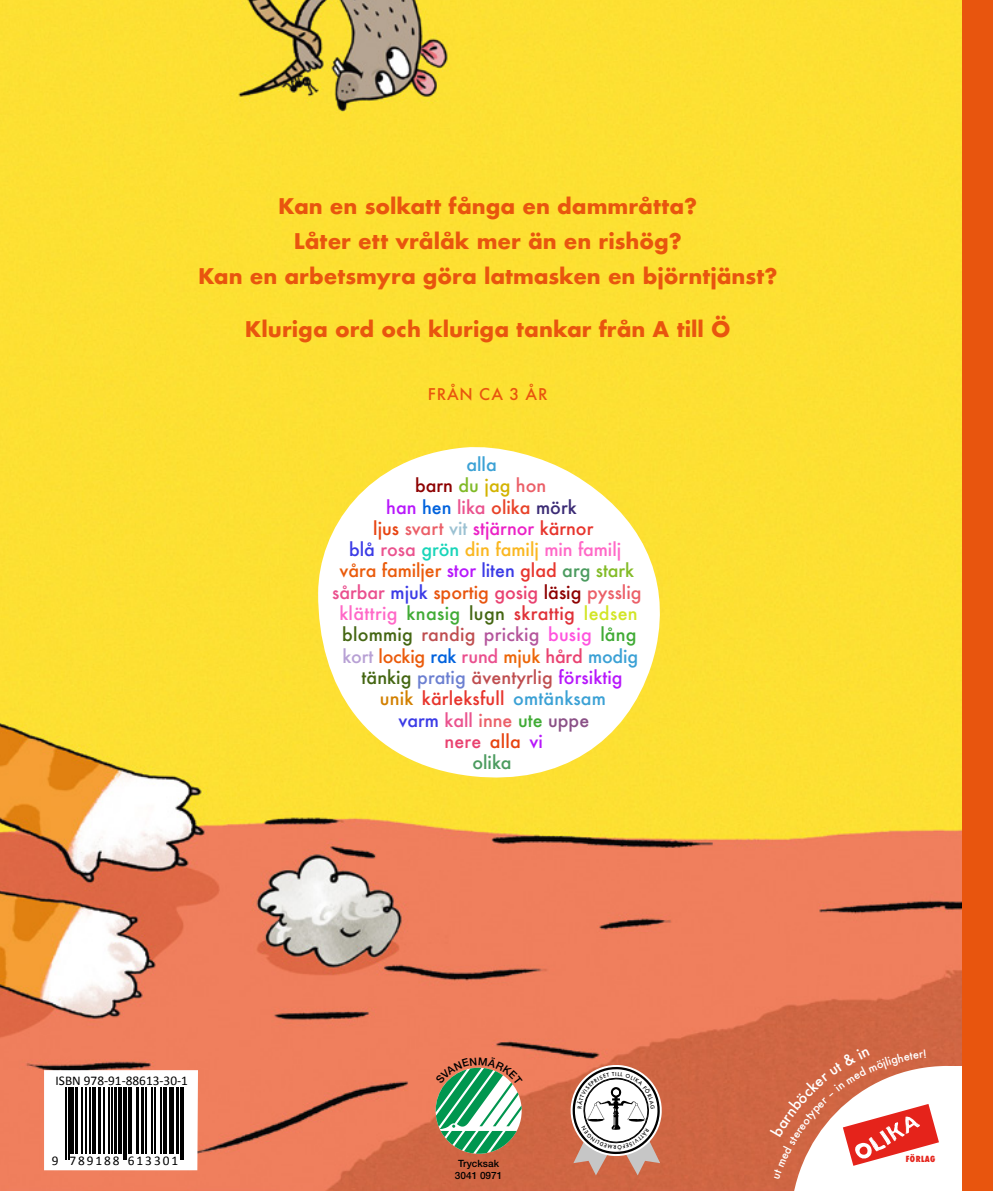
<style>
.page{position:relative;width:993px;height:1191px;background:#fff}
.page>*{position:absolute;margin:0;border:0;box-sizing:border-box;transform-origin:0 0}
.t1{font:700 21px/35px "Futura";color:#e8550e;text-align:center}
.t2{font:500 17.85px "Futura";letter-spacing:-.005em;color:#ea5b0b}
.t3{font:500 17.85px "Futura";color:#e8550e}
.t4{font:500 17.85px "Futura";letter-spacing:.02em;color:#ff68c7}
.t5{font:500 17.85px "Futura";letter-spacing:.005em;color:#bf4e50}
.t6{font:500 17.85px "Futura";color:#fab721}
.t7{font:500 17.85px "Futura";letter-spacing:.01em;color:#446612}
.t8{font:500 17.85px "Futura";color:#eb22c6}
.t9{font:500 17.85px "Futura";letter-spacing:.01em;color:#e7352d}
.t10{font:500 17.85px "Futura";color:#e84329}
.t11{font:500 17.85px "Futura";color:#3b3be6}
.t12{font:500 17.85px "Futura";color:#8d0000}
.t13{font:500 17.85px "Futura";letter-spacing:.01em;color:#e94270}
.t14{font:500 17.85px "Futura";color:#4b9b5f}
.t15{font:500 17.85px "Futura";color:#3ba1d5}
.t16{font:500 15.75px "Futura";letter-spacing:.05em;color:#e8550e}
.t17{font:13.3px "Calibri";color:#000}
.t18{font:13.3px "Calibri";letter-spacing:.145em;color:#000}
.t19{font:500 9.97px/12.1px "Helvetica Neue LT Std";color:#000;text-align:center}
.t20{font:800 condensed 8.22px "Futura";letter-spacing:.05em;color:#e5231b}
.t21{font:500 5.25px "Futura";color:#000}
.s1{color:#80ba27}
.s2{color:#d3b300}
.s3{color:#eb5f68}
.s4{color:#b717fb}
.s5{color:#0062dd}
.s6{color:#ea528e}
.s7{color:#3b2b75}
.s8{color:#e74310}
.s9{color:#9bc1d2}
.s10{color:#e7352d}
.s11{color:#3b3be6}
.s12{color:#19d5b9}
.s13{color:#ff68c7}
.s14{color:#4b9b5f}
.s15{color:#83bb26}
.s16{color:#ea4f8e}
.s17{color:#e94270}
.s18{color:#8d0000}
.s19{color:#40ab35}
.s20{color:#446612}
.s21{color:#e03138}
.s22{color:#d2e525}
.s23{color:#bf4e50}
.s24{color:#b4569c}
.s25{color:#ff53de}
.s26{color:#b8a1d5}
.s27{color:#ec6608}
.s28{color:#3ba1d5}
.s29{color:#6c80d1}
.s30{color:#d28000}
.s31{color:#8a5086}
</style>
<div class="page">
<img style="left:0;top:0;width:961px;height:1191px">
<svg style="left:44px;top:1070px;width:154px;height:100px"></svg>
<hr style="left:66px;top:1087px;width:1px;height:72px;background:#000">
<hr style="left:68px;top:1087px;width:1px;height:72px;background:#000">
<hr style="left:70px;top:1087px;width:4px;height:66px;background:#000">
<hr style="left:75px;top:1087px;width:3px;height:66px;background:#000">
<hr style="left:82px;top:1087px;width:1px;height:66px;background:#000">
<hr style="left:86px;top:1087px;width:1px;height:66px;background:#000">
<hr style="left:89px;top:1087px;width:1px;height:66px;background:#000">
<hr style="left:92px;top:1087px;width:3px;height:66px;background:#000">
<hr style="left:98px;top:1087px;width:2px;height:66px;background:#000">
<hr style="left:103px;top:1087px;width:1px;height:66px;background:#000">
<hr style="left:108px;top:1087px;width:1px;height:66px;background:#000">
<hr style="left:112px;top:1087px;width:1px;height:66px;background:#000">
<hr style="left:114px;top:1087px;width:3px;height:66px;background:#000">
<hr style="left:118px;top:1087px;width:4px;height:66px;background:#000">
<hr style="left:123px;top:1087px;width:1px;height:72px;background:#000">
<hr style="left:125px;top:1087px;width:2px;height:72px;background:#000">
<hr style="left:128px;top:1087px;width:1px;height:66px;background:#000">
<hr style="left:130px;top:1087px;width:2px;height:66px;background:#000">
<hr style="left:136px;top:1087px;width:3px;height:66px;background:#000">
<hr style="left:141px;top:1087px;width:3px;height:66px;background:#000">
<hr style="left:145px;top:1087px;width:1px;height:66px;background:#000">
<hr style="left:151px;top:1087px;width:2px;height:66px;background:#000">
<hr style="left:154px;top:1087px;width:1px;height:66px;background:#000">
<hr style="left:160px;top:1087px;width:1px;height:66px;background:#000">
<hr style="left:163px;top:1087px;width:3px;height:66px;background:#000">
<hr style="left:169px;top:1087px;width:1px;height:66px;background:#000">
<hr style="left:171px;top:1087px;width:3px;height:66px;background:#000">
<hr style="left:176px;top:1087px;width:3px;height:66px;background:#000">
<hr style="left:180px;top:1087px;width:1px;height:72px;background:#000">
<hr style="left:183px;top:1087px;width:1px;height:72px;background:#000">
<svg style="left:318px;top:447px;width:341px;height:330px"></svg>
<div style="left:961px;top:0;width:31px;height:1191px;background:#e8550e"></div>
<svg style="left:435px;top:1056px;width:87px;height:97px"></svg>
<svg style="left:568px;top:1062px;width:95px;height:113px"></svg>
<svg style="left:769px;top:1048px;width:193px;height:143px"></svg>
<p class="t1" style="left:198px;top:189px;width:580px">Kan en solkatt fånga en dammråtta?<br>Låter ett vrålåk mer än en rishög?<br>Kan en arbetsmyra göra latmasken en björntjänst?</p>
<p class="t1" style="left:245px;top:311px;width:487px">Kluriga ord och kluriga tankar från A till Ö</p>
<p class="t16" style="left:428px;top:383px;width:121px">FRÅN CA 3 ÅR</p>
<p class="t17" style="left:56px;top:1072px;width:134px">ISBN 978-91-88613-30-1</p>
<p class="t15" style="left:466px;top:452px;width:32px">alla</p>
<p class="t12" style="left:415px;top:473px;width:133px">barn <span class="s1">du</span> <span class="s2">jag</span> <span class="s3">hon</span></p>
<p class="t10" style="left:386px;top:494px;width:192px"><span class="s4">han</span> <span class="s5">hen</span> <span class="s6">lika</span> olika <span class="s7">mörk</span></p>
<p class="t8" style="left:373px;top:516px;width:222px"><span class="s8">ljus</span> <span class="s3">svart</span> <span class="s9">vit</span> stjärnor <span class="s10">kärnor</span></p>
<p class="t6" style="left:349px;top:537px;width:273px"><span class="s11">blå</span> <span class="s6">rosa</span> <span class="s12">grön</span> din familj <span class="s13">min familj</span></p>
<p class="t2" style="left:339px;top:558px;width:296px">våra familjer <span class="s4">stor</span> <span class="s11">liten</span> <span class="s10">glad</span> <span class="s14">arg</span> <span class="s15">stark</span></p>
<p class="t3" style="left:332px;top:580px;width:311px"><span class="s16">sårbar</span> <span class="s11">mjuk</span> sportig <span class="s17">gosig</span> <span class="s18">läsig</span> <span class="s3">pysslig</span></p>
<p class="t4" style="left:339px;top:601px;width:300px">klättrig <span class="s19">knasig</span> <span class="s20">lugn</span> <span class="s21">skrattig</span> <span class="s22">ledsen</span></p>
<p class="t7" style="left:342px;top:622px;width:296px">blommig <span class="s23">randig</span> <span class="s24">prickig</span> <span class="s25">busig</span> <span class="s19">lång</span></p>
<p class="t2" style="left:342px;top:644px;width:297px"><span class="s26">kort</span> lockig <span class="s5">rak</span> <span class="s16">rund</span> <span class="s27">mjuk</span> <span class="s17">hård</span> <span class="s28">modig</span></p>
<p class="t5" style="left:361px;top:665px;width:262px"><span class="s20">tänkig</span> <span class="s29">pratig</span> äventyrlig <span class="s4">försiktig</span></p>
<p class="t9" style="left:380px;top:686px;width:227px"><span class="s30">unik</span> kärleksfull <span class="s28">omtänksam</span></p>
<p class="t11" style="left:398px;top:707px;width:192px">varm <span class="s6">kall</span> <span class="s3">inne</span> <span class="s19">ute</span> <span class="s31">uppe</span></p>
<p class="t13" style="left:444px;top:729px;width:100px">nere <span class="s8">alla</span> <span class="s4">vi</span></p>
<p class="t14" style="left:472px;top:750px;width:41px">olika</p>
<p class="t21" style="left:615px;top:1070px;width:3px">I</p>
<p class="t18" style="left:52px;top:1152px;width:128px">9 789188 613301</p>
<p class="t20" style="left:905px;top:1153px;width:31px">FÖRLAG</p>
<p class="t19" style="left:455px;top:1157px;width:49px">Trycksak<br>3041 0971</p>
</div>
